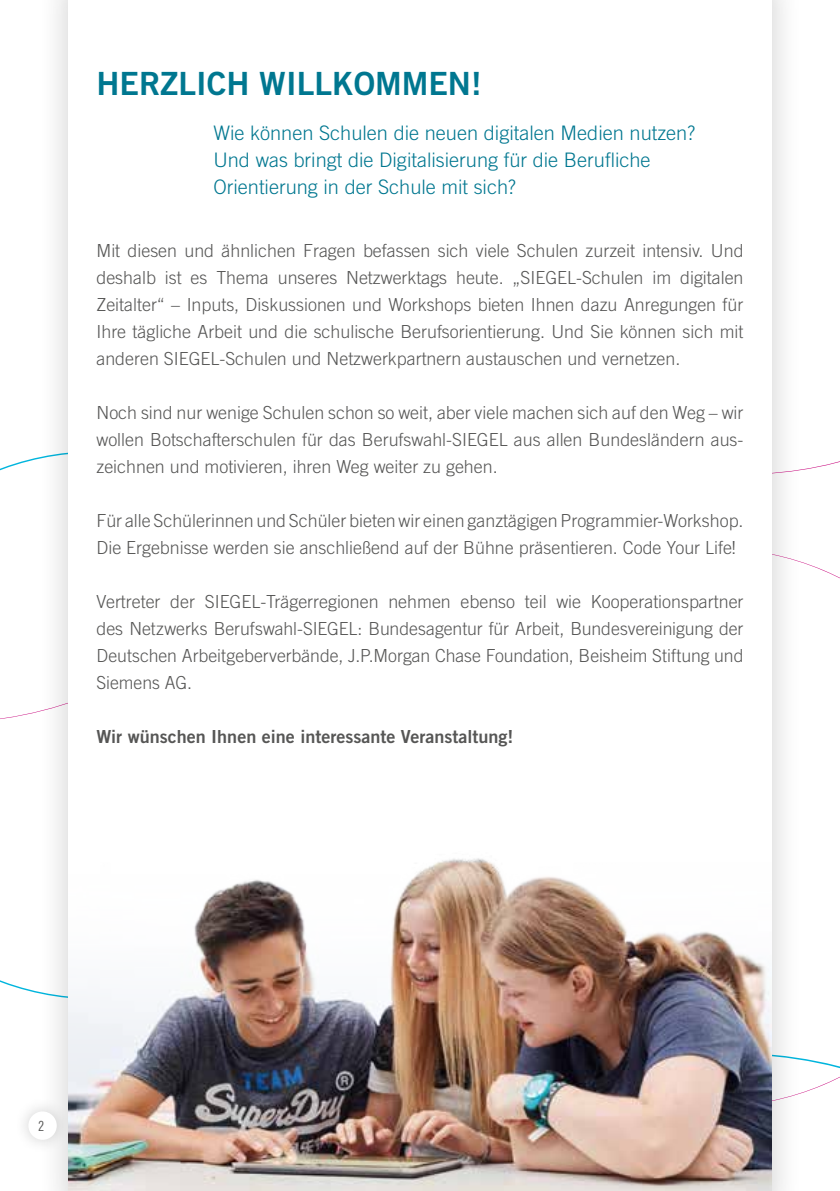
<style>
.page{position:relative;width:840px;height:1191px;background:#fff}
.page>*{position:absolute;margin:0;border:0;box-sizing:border-box;transform-origin:0 0}
.t1{font:32px "Trade Gothic Bold Two";color:#007790}
.t2{font:300 20px/27px "Trade Gothic";color:#007790}
.t3{font:300 18px/27px "Trade Gothic";color:#565655;text-align:justify}
.t4{font:18px "Trade Gothic Bold Two";color:#565655}
.t5{font:14px "Trade Gothic Cond Eighteen";color:#565655}
</style>
<div class="page">
<div style="left:36px;top:0;width:767px;height:1191px;background:#000;opacity:.2"></div>
<div style="left:68px;top:0;width:703px;height:1191px;background:#fff"></div>
<img style="left:68px;top:858px;width:703px;height:333px">
<div style="left:13px;top:1096px;width:59px;height:59px;background:#000;opacity:.2"></div>
<div style="left:28px;top:1111px;width:29px;height:28px;background:#fff;border-radius:50%"></div>
<h1 class="t1" style="left:96px;top:64px;width:386px">HERZLICH WILLKOMMEN!</h1>
<p class="t2" style="left:213px;top:119px;width:483px">Wie können Schulen die neuen digitalen Medien nutzen?<br>Und was bringt die Digitalisierung für die Berufliche<br>Orientierung in der Schule mit sich?</p>
<p class="t3" style="left:96px;top:237px;width:648px">Mit diesen und ähnlichen Fragen befassen sich viele Schulen zurzeit intensiv. Und deshalb ist es Thema unseres Netzwerktags heute. „SIEGEL-Schulen im digitalen Zeitalter“ – Inputs, Diskussionen und Workshops bieten Ihnen dazu Anregungen für Ihre tägliche Arbeit und die schulische Berufsorientierung. Und Sie können sich mit anderen SIEGEL-Schulen und Netzwerkpartnern austauschen und vernetzen.</p>
<p class="t3" style="left:96px;top:399px;width:648px">Noch sind nur wenige Schulen schon so weit, aber viele machen sich auf den Weg – wir wollen Botschafterschulen für das Berufswahl-SIEGEL aus allen Bundesländern aus&shy;zeichnen und motivieren, ihren Weg weiter zu gehen.</p>
<p class="t3" style="left:96px;top:507px;width:648px">Für alle Schülerinnen und Schüler bieten wir einen ganztägigen Programmier-Workshop.<br>Die Ergebnisse werden sie anschließend auf der Bühne präsentieren. Code Your Life!</p>
<p class="t3" style="left:96px;top:588px;width:648px">Vertreter der SIEGEL-Trägerregionen nehmen ebenso teil wie Kooperationspartner des Netzwerks Berufswahl-SIEGEL: Bundesagentur für Arbeit, Bundesvereinigung der Deutschen Arbeitgeberverbände, J.P.Morgan Chase Foundation, Beisheim Stiftung und Siemens AG.</p>
<p class="t4" style="left:96px;top:725px;width:418px">Wir wünschen Ihnen eine interessante Veranstaltung!</p>
<p class="t5" style="left:38px;top:1117px;width:8px">2</p>
</div>
